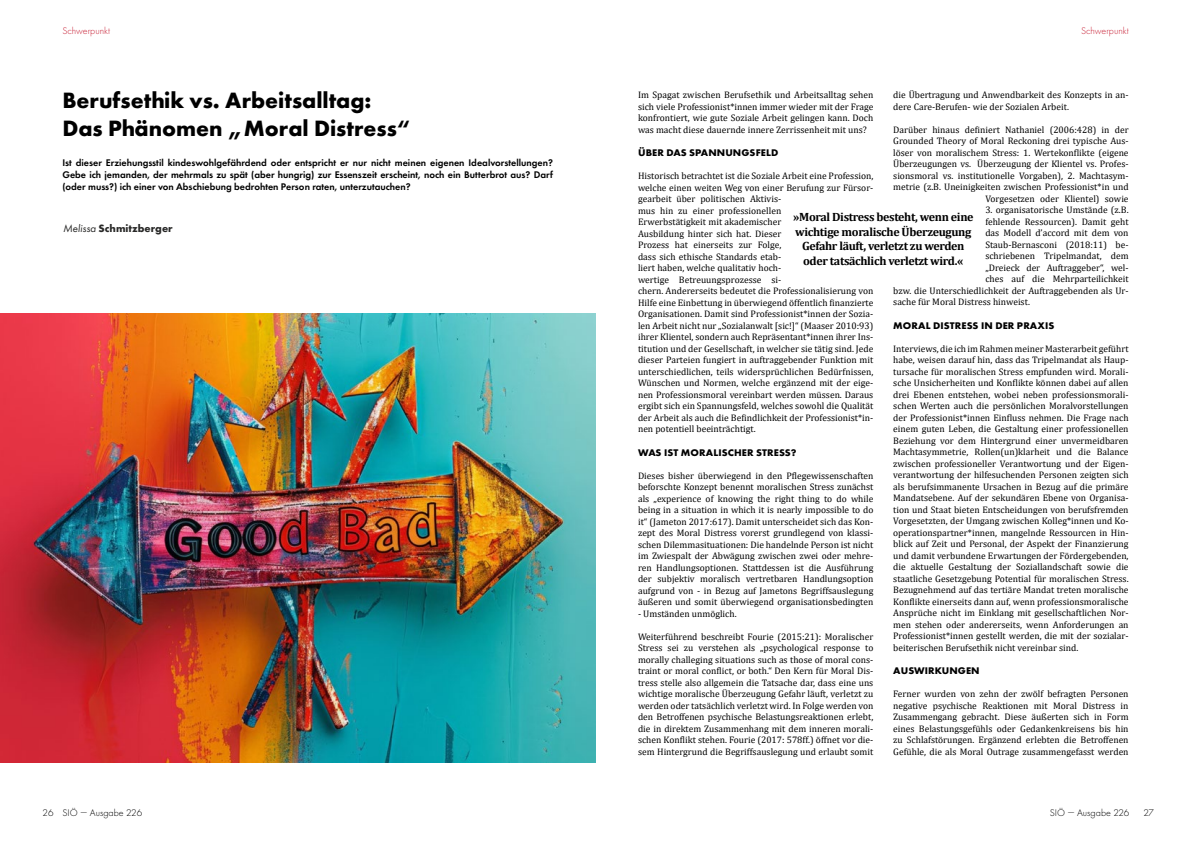
<style>
.page{position:relative;width:1191px;height:842px;background:#fff}
.page>*{position:absolute;margin:0;border:0;box-sizing:border-box;transform-origin:0 0}
.t1{font:700 23px/27.6px "Futura PT";color:#000}
.t2{font:700 12px/14.4px "Cambria";letter-spacing:-.03em;color:#000;text-align:center}
.t3{font:700 11px "Futura PT";color:#282827}
.t4{font:600 10px/12px "Futura PT";color:#000;text-align:justify}
.t5{font:700 10px "Futura PT";letter-spacing:.01em;color:#000;scale:1.04 1}
.t6{font:300 10px "Futura PT";color:#000}
.t7{font:300 10px "Futura PT";color:#c71e33}
.t8{font:9.5px/11.5px "Cambria";color:#000;text-align:justify}
.s1{font-weight:400;font-style:italic}
</style>
<div class="page">
<img style="left:0;top:314px;width:595px;height:449px">
<p class="t7" style="left:62px;top:25px;width:49px">Schwerpunkt</p>
<h1 class="t1" style="left:62px;top:86px;width:349px">Berufsethik vs. Arbeitsalltag:<br>Das Phänomen „Moral Distress“</h1>
<p class="t4" style="left:62px;top:156px;width:492px">Ist dieser Erziehungsstil kindeswohlgefährdend oder entspricht er nur nicht meinen eigenen Idealvorstellungen?<br>Gebe ich jemanden, der mehrmals zu spät (aber hungrig) zur Essenszeit erscheint, noch ein Butterbrot aus? Darf (oder muss?) ich einer von Abschiebung bedrohten Person raten, unterzutauchen?</p>
<p class="t3" style="left:63px;top:221px;width:111px"><span class="s1">Melissa</span> Schmitzberger</p>
<p class="t7" style="left:1081px;top:25px;width:49px">Schwerpunkt</p>
<p class="t8" style="left:893px;top:89px;width:237px">die Übertragung und Anwendbarkeit des Konzepts in an&shy;dere Care-Berufen- wie der Sozialen Arbeit.</p>
<p class="t8" style="left:893px;top:124px;width:237px;text-align:right">Darüber hinaus definiert Nathaniel (2006:428) in der Grounded Theory of Moral Reckoning drei typische Aus&shy;löser von moralischem Stress: 1. Wertekonflikte (eigene Überzeugungen vs. Überzeugung der Klientel vs. Profes&shy;sionsmoral vs. institutionelle Vorgaben), 2. Machtasym&shy;metrie (z.B. Uneinigkeiten zwischen Professionist*in und Vorgesetzen oder Klientel) sowie</p>
<p class="t8" style="left:985px;top:204px;width:145px">3. organisatorische Umstände (z.B.</p>
<p class="t8" style="left:985px;top:216px;width:145px">fehlende Ressourcen). Damit geht</p>
<p class="t8" style="left:985px;top:227px;width:145px">das Modell d’accord mit dem von</p>
<p class="t8" style="left:985px;top:239px;width:145px">Staub-Bernasconi (2018:11) be-</p>
<p class="t8" style="left:985px;top:250px;width:145px">schriebenen Tripelmandat, dem</p>
<p class="t8" style="left:985px;top:262px;width:145px">„Dreieck der Auftraggeber“, wel-</p>
<p class="t8" style="left:985px;top:273px;width:145px">ches auf die Mehrparteilichkeit</p>
<p class="t8" style="left:893px;top:285px;width:237px">bzw. die Unterschiedlichkeit der Auftraggebenden als Ur-</p>
<p class="t8" style="left:893px;top:296px;width:138px">sache für Moral Distress hinweist.</p>
<p class="t5" style="left:893px;top:319px;width:156px">MORAL DISTRESS IN DER PRAXIS</p>
<p class="t8" style="left:893px;top:343px;width:237px">Interviews, die ich im Rahmen meiner Masterarbeit geführt habe, weisen darauf hin, dass das Tripelmandat als Haup&shy;tursache für moralischen Stress empfunden wird. Morali&shy;sche Unsicherheiten und Konflikte können dabei auf allen drei Ebenen entstehen, wobei neben professionsmorali&shy;schen Werten auch die persönlichen Moralvorstellungen der Professionist*innen Einfluss nehmen. Die Frage nach einem guten Leben, die Gestaltung einer professionellen Beziehung vor dem Hintergrund einer unvermeidbaren Machtasymmetrie, Rollen(un)klarheit und die Balance zwischen professioneller Verantwortung und der Eigen&shy;verantwortung der hilfesuchenden Personen zeigten sich als berufsimmanente Ursachen in Bezug auf die primäre Mandatsebene. Auf der sekundären Ebene von Organisa&shy;tion und Staat bieten Entscheidungen von berufsfremden Vorgesetzten, der Umgang zwischen Kolleg*innen und Ko&shy;operationspartner*innen, mangelnde Ressourcen in Hin&shy;blick auf Zeit und Personal, der Aspekt der Finanzierung und damit verbundene Erwartungen der Fördergebenden, die aktuelle Gestaltung der Soziallandschaft sowie die staatliche Gesetzgebung Potential für moralischen Stress.<br>Bezugnehmend auf das tertiäre Mandat treten moralische Konflikte einerseits dann auf, wenn professionsmoralische Ansprüche nicht im Einklang mit gesellschaftlichen Nor&shy;men stehen oder andererseits, wenn Anforderungen an Professionist*innen gestellt werden, die mit der sozialar&shy;beiterischen Berufsethik nicht vereinbar sind.</p>
<p class="t5" style="left:893px;top:664px;width:85px">AUSWIRKUNGEN</p>
<p class="t8" style="left:893px;top:688px;width:237px">Ferner wurden von zehn der zwölf befragten Personen negative psychische Reaktionen mit Moral Distress in Zusammengang gebracht. Diese äußerten sich in Form eines Belastungsgefühls oder Gedankenkreisens bis hin zu Schlafstörungen. Ergänzend erlebten die Betroffenen Gefühle, die als Moral Outrage zusammengefasst werden</p>
<p class="t8" style="left:638px;top:89px;width:237px">Im Spagat zwischen Berufsethik und Arbeitsalltag sehen sich viele Professionist*innen immer wieder mit der Frage konfrontiert, wie gute Soziale Arbeit gelingen kann. Doch was macht diese dauernde innere Zerrissenheit mit uns?</p>
<p class="t5" style="left:638px;top:146px;width:136px">ÜBER DAS SPANNUNGSFELD</p>
<p class="t8" style="left:638px;top:170px;width:237px;text-align:left">Historisch betrachtet ist die Soziale Arbeit eine Profession, welche einen weiten Weg von einer Berufung zur Fürsor&shy;gearbeit über politischen Aktivis-<br>mus hin zu einer professionellen<br>Erwerbstätigkeit mit akademischer<br>Ausbildung hinter sich hat. Dieser<br>Prozess hat einerseits zur Folge,<br>dass sich ethische Standards etab-<br>liert haben, welche qualitativ hoch-<br>wertige Betreuungsprozesse si-<br>chern. Andererseits bedeutet die Professionalisierung von Hilfe eine Einbettung in überwiegend öffentlich finanzierte Organisationen. Damit sind Professionist*innen der Sozia&shy;len Arbeit nicht nur „Sozialanwalt [sic!]“ (Maaser 2010:93) ihrer Klientel, sondern auch Repräsentant*innen ihrer Ins&shy;titution und der Gesellschaft, in welcher sie tätig sind. Jede dieser Parteien fungiert in auftraggebender Funktion mit unterschiedlichen, teils widersprüchlichen Bedürfnissen, Wünschen und Normen, welche ergänzend mit der eige&shy;nen Professionsmoral vereinbart werden müssen. Daraus ergibt sich ein Spannungsfeld, welches sowohl die Qualität der Arbeit als auch die Befindlichkeit der Professionist*in&shy;nen potentiell beeinträchtigt.</p>
<p class="t5" style="left:638px;top:446px;width:154px">WAS IST MORALISCHER STRESS?</p>
<p class="t8" style="left:638px;top:470px;width:237px">Dieses bisher überwiegend in den Pflegewissenschaften beforschte Konzept benennt moralischen Stress zunächst als „experience of knowing the right thing to do while being in a situation in which it is nearly impossible to do it“ (Jameton 2017:617). Damit unterscheidet sich das Kon&shy;zept des Moral Distress vorerst grundlegend von klassi&shy;schen Dilemmasituationen: Die handelnde Person ist nicht im Zwiespalt der Abwägung zwischen zwei oder mehre&shy;ren Handlungsoptionen. Stattdessen ist die Ausführung der subjektiv moralisch vertretbaren Handlungsoption aufgrund von - in Bezug auf Jametons Begriffsauslegung äußeren und somit überwiegend organisationsbedingten</p>
<p class="t8" style="left:638px;top:608px;width:100px">- Umständen unmöglich.</p>
<p class="t8" style="left:638px;top:631px;width:237px">Weiterführend beschreibt Fourie (2015:21): Moralischer Stress sei zu verstehen als „psychological response to morally challeging situations such as those of moral cons&shy;traint or moral conflict, or both.“ Den Kern für Moral Dis&shy;tress stelle also allgemein die Tatsache dar, dass eine uns wichtige moralische Überzeugung Gefahr läuft, verletzt zu werden oder tatsächlich verletzt wird. In Folge werden von den Betroffenen psychische Belastungsreaktionen erlebt, die in direktem Zusammenhang mit dem inneren morali&shy;schen Konflikt stehen. Fourie (2017: 578ff.) öffnet vor die&shy;sem Hintergrund die Begriffsauslegung und erlaubt somit</p>
<p class="t2" style="left:793px;top:210px;width:182px">»Moral Distress besteht, wenn eine wichtige moralische Überzeugung Gefahr läuft, verletzt zu werden oder tatsächlich verletzt wird.«</p>
<p class="t6" style="left:43px;top:807px;width:101px">26 SIÖ — Ausgabe 226</p>
<p class="t6" style="left:1049px;top:807px;width:81px">SIÖ — Ausgabe 226</p>
<p class="t6" style="left:1143px;top:807px;width:12px">27</p>
</div>
